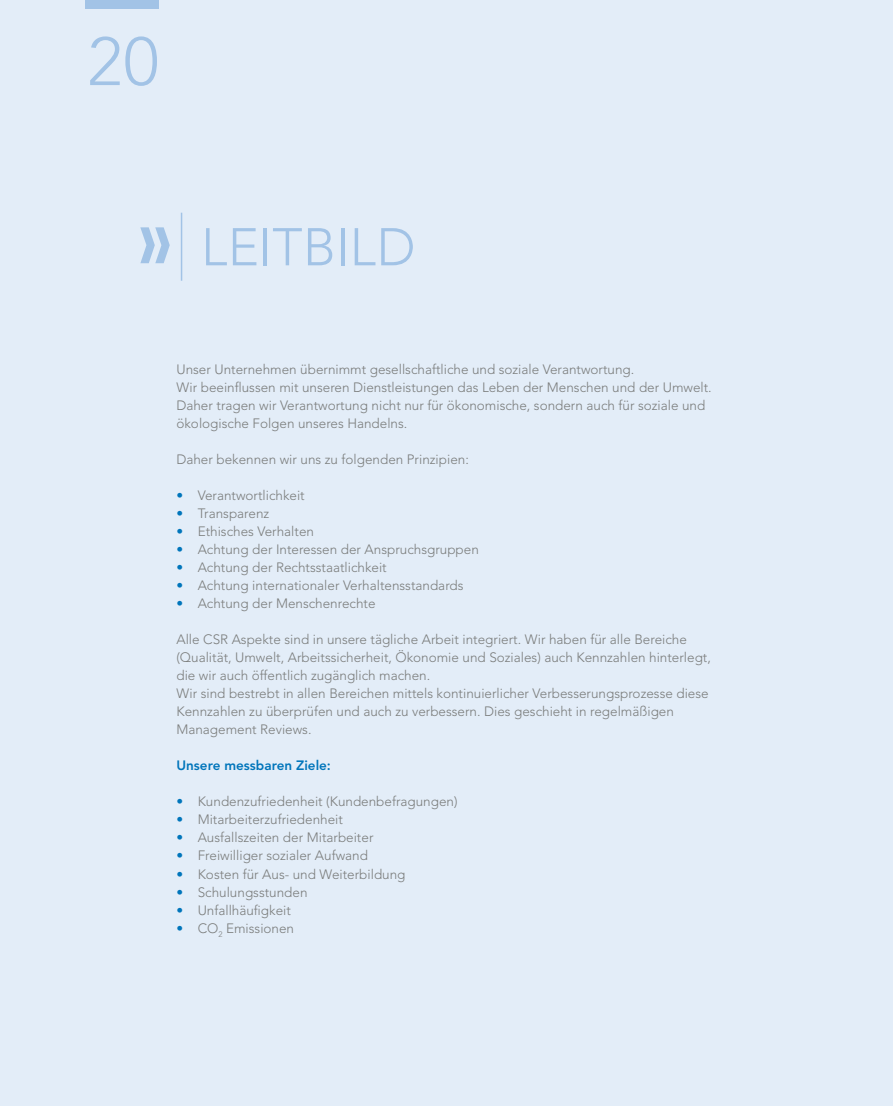
<style>
.page{position:relative;width:893px;height:1106px;background:#e3edf8}
.page>*{position:absolute;margin:0;border:0;box-sizing:border-box;transform-origin:0 0}
.t1{font:300 67.5px "Avenir LT Std";color:#a2c3e6}
.t2{font:300 52.5px "Avenir LT Std";letter-spacing:.005em;color:#a2c3e6}
.t3{font:300 13.5px/18px "Avenir LT Std";color:#7b7d7c}
.t4{font:800 13.5px "Avenir LT Std";color:#0075bb}
.s1{color:#0075bb}
</style>
<div class="page">
<div style="left:85px;top:0;width:73px;height:9px;background:#a2c3e6"></div>
<hr style="left:181px;top:213px;width:1px;height:68px;background:#a2c3e6">
<svg style="left:140px;top:227px;width:30px;height:36px"></svg>
<h1 class="t1" style="left:87px;top:22px;width:73px">20</h1>
<h2 class="t2" style="left:201px;top:216px;width:216px">LEITBILD</h2>
<p class="t3" style="left:176px;top:361px;width:537px">Unser Unternehmen übernimmt gesellschaftliche und soziale Verantwortung.<br>Wir beeinflussen mit unseren Dienstleistungen das Leben der Menschen und der Umwelt.<br>Daher tragen wir Verantwortung nicht nur für ökonomische, sondern auch für soziale und ökologische Folgen unseres Handelns.</p>
<p class="t3" style="left:176px;top:451px;width:294px">Daher bekennen wir uns zu folgenden Prinzipien:</p>
<p class="t3" style="left:176px;top:487px;width:130px"><span class="s1">•</span> Verantwortlichkeit</p>
<p class="t3" style="left:176px;top:505px;width:94px"><span class="s1">•</span> Transparenz</p>
<p class="t3" style="left:176px;top:523px;width:139px"><span class="s1">•</span> Ethisches Verhalten</p>
<p class="t3" style="left:176px;top:541px;width:304px"><span class="s1">•</span> Achtung der Interessen der Anspruchsgruppen</p>
<p class="t3" style="left:176px;top:559px;width:212px"><span class="s1">•</span> Achtung der Rechtsstaatlichkeit</p>
<p class="t3" style="left:176px;top:577px;width:289px"><span class="s1">•</span> Achtung internationaler Verhaltensstandards</p>
<p class="t3" style="left:176px;top:595px;width:201px"><span class="s1">•</span> Achtung der Menschenrechte</p>
<p class="t3" style="left:176px;top:631px;width:536px">Alle CSR Aspekte sind in unsere tägliche Arbeit integriert. Wir haben für alle Bereiche (Qualität, Umwelt, Arbeitssicherheit, Ökonomie und Soziales) auch Kennzahlen hinterlegt, die wir auch öffentlich zugänglich machen.<br>Wir sind bestrebt in allen Bereichen mittels kontinuierlicher Verbesserungsprozesse diese Kennzahlen zu überprüfen und auch zu verbessern. Dies geschieht in regelmäßigen Management Reviews.</p>
<p class="t4" style="left:176px;top:757px;width:156px">Unsere messbaren Ziele:</p>
<p class="t3" style="left:176px;top:793px;width:283px"><span class="s1">•</span> Kundenzufriedenheit (Kundenbefragungen)</p>
<p class="t3" style="left:176px;top:811px;width:168px"><span class="s1">•</span> Mitarbeiterzufriedenheit</p>
<p class="t3" style="left:176px;top:829px;width:199px"><span class="s1">•</span> Ausfallszeiten der Mitarbeiter</p>
<p class="t3" style="left:176px;top:847px;width:193px"><span class="s1">•</span> Freiwilliger sozialer Aufwand</p>
<p class="t3" style="left:176px;top:865px;width:231px"><span class="s1">•</span> Kosten für Aus- und Weiterbildung</p>
<p class="t3" style="left:176px;top:883px;width:133px"><span class="s1">•</span> Schulungsstunden</p>
<p class="t3" style="left:176px;top:901px;width:116px"><span class="s1">•</span> Unfallhäufigkeit</p>
<p class="t3" style="left:176px;top:919px;width:119px"><span class="s1">•</span> CO<sub>2</sub> Emissionen</p>
</div>
